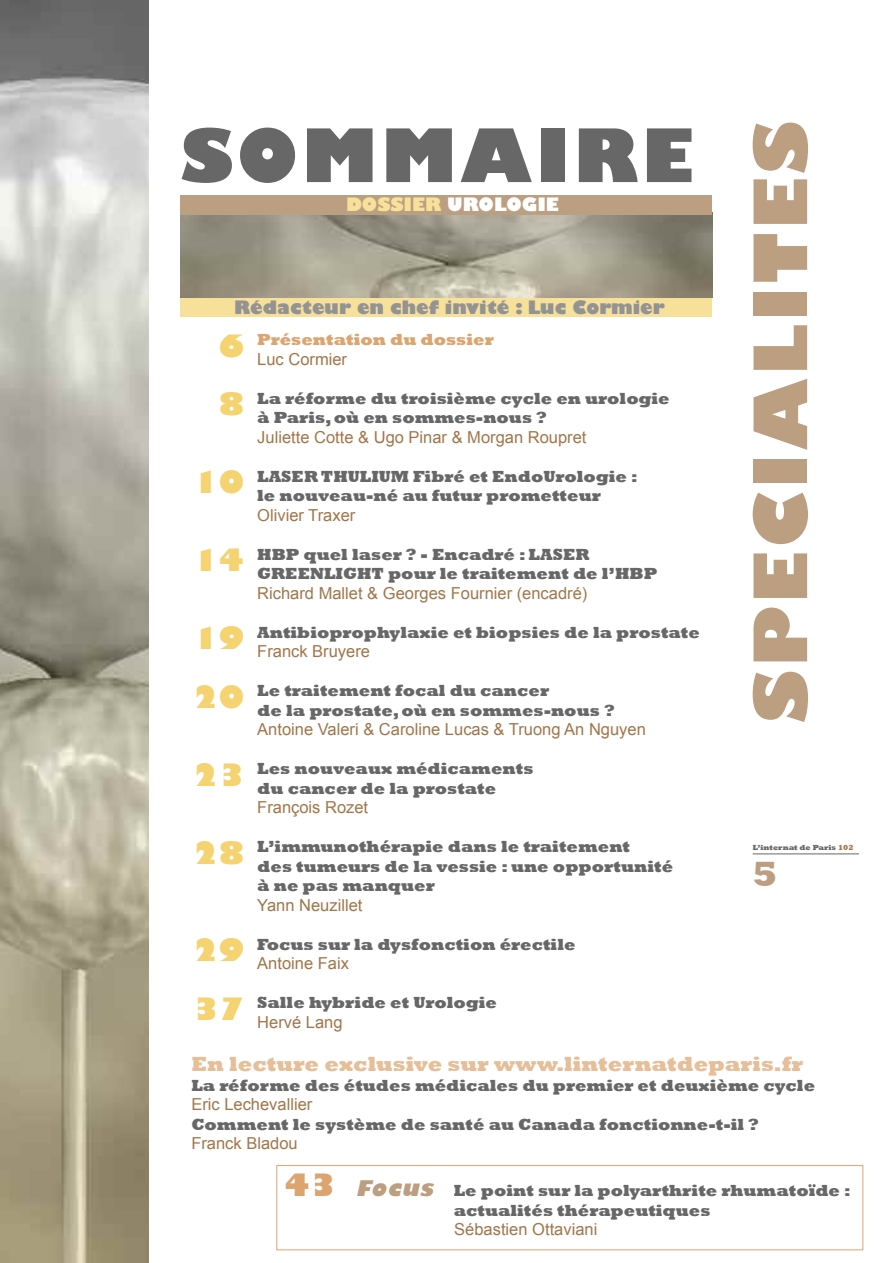
<style>
.page{position:relative;width:893px;height:1263px;background:#fff}
.page>*{position:absolute;margin:0;border:0;box-sizing:border-box;transform-origin:0 0}
.t1{font:800 72px "Gill Sans";letter-spacing:.05em;color:#bc9f81}
.t2{font:800 72px "Gill Sans";letter-spacing:.05em;color:#686768}
.t3{font:800 36px "Rockwell";color:#bc9f81}
.t4{font:800 30px/58.5px "Gill Sans";color:#f4d370}
.t5{font:800 21px "Rockwell";color:#e6be98}
.t6{font:800 18px "Gill Sans";color:#939393}
.t7{font:800 18px "Gill Sans";color:#fff}
.t8{font:800 16.5px/19.5px "Rockwell";color:#686768}
.t9{font:16.5px "Arial";color:#a0764a}
.t10{font:800 16.5px "Rockwell";color:#dca46f}
.t11{font:800 7.5px "Rockwell";color:#686768}
.s1{color:#f7e099}
.s2{color:#a0764a}
.s3{font-family:"Gill Sans";font-size:30px;color:#dca46f}
.s4{font-family:"Gill Sans";font-style:italic;font-size:21px;color:#bc9f81}
</style>
<div class="page">
<div style="left:181px;top:298px;width:531px;height:19px;background:#f7e099"></div>
<img style="left:181px;top:215px;width:531px;height:83px">
<div style="left:181px;top:196px;width:531px;height:19px;background:#bc9f81"></div>
<hr style="left:753px;top:853px;width:106px;height:1px;background:#686768">
<img style="left:0;top:0;width:149px;height:1263px">
<div style="left:276px;top:1165px;width:587px;height:85px;border:1px solid #dca46f"></div>
<h1 class="t1" style="left:736px;top:723px;width:603px;rotate:-90deg">SPECIALITES</h1>
<h1 class="t2" style="left:181px;top:110px;width:514px">SOMMAIRE</h1>
<p class="t7" style="left:346px;top:194px;width:214px"><span class="s1">DOSSIER</span> UROLOGIE</p>
<p class="t6" style="left:234px;top:296px;width:432px">Rédacteur en chef invité : Luc Cormier</p>
<p class="t10" style="left:257px;top:330px;width:238px">Présentation du dossier</p>
<p class="t9" style="left:257px;top:350px;width:91px">Luc Cormier</p>
<p class="t8" style="left:257px;top:388px;width:414px">La réforme du troisième cycle en urologie à Paris,où en sommes-nous ?</p>
<p class="t9" style="left:257px;top:428px;width:331px">Juliette Cotte &amp; Ugo Pinar &amp; Morgan Roupret</p>
<p class="t8" style="left:257px;top:466px;width:382px">LASER THULIUM Fibré et EndoUrologie : le nouveau-né au futur prometteur</p>
<p class="t9" style="left:257px;top:506px;width:100px">Olivier Traxer</p>
<p class="t8" style="left:257px;top:544px;width:401px">HBP quel laser ? - Encadré : LASER<br>GREENLIGHT pour le traitement de l’HBP</p>
<p class="t9" style="left:257px;top:584px;width:332px">Richard Mallet &amp; Georges Fournier (encadré)</p>
<p class="t8" style="left:257px;top:622px;width:444px">Antibioprophylaxie et biopsies de la prostate</p>
<p class="t9" style="left:257px;top:642px;width:114px">Franck Bruyere</p>
<p class="t8" style="left:257px;top:681px;width:359px">Le traitement focal du cancer<br>de la prostate,où en sommes-nous ?</p>
<p class="t9" style="left:257px;top:720px;width:390px">Antoine Valeri &amp; Caroline Lucas &amp; Truong An Nguyen</p>
<p class="t8" style="left:257px;top:759px;width:278px">Les nouveaux médicaments du cancer de la prostate</p>
<p class="t9" style="left:257px;top:798px;width:112px">François Rozet</p>
<p class="t8" style="left:257px;top:837px;width:417px">L’immunothérapie dans le traitement<br>des tumeurs de la vessie : une opportunité à ne pas manquer</p>
<p class="t9" style="left:257px;top:896px;width:107px">Yann Neuzillet</p>
<p class="t8" style="left:257px;top:934px;width:320px">Focus sur la dysfonction érectile</p>
<p class="t9" style="left:257px;top:954px;width:93px">Antoine Faix</p>
<p class="t8" style="left:257px;top:993px;width:241px">Salle hybride et Urologie</p>
<p class="t9" style="left:257px;top:1013px;width:87px">Hervé Lang</p>
<p class="t5" style="left:191px;top:1051px;width:613px">En lecture exclusive sur www.linternatdeparis.fr</p>
<p class="t8" style="left:191px;top:1075px;width:625px">La réforme des études médicales du premier et deuxième cycle</p>
<p class="t9" style="left:191px;top:1095px;width:123px">Eric Lechevallier</p>
<p class="t8" style="left:191px;top:1114px;width:569px">Comment le système de santé au Canada fonctionne-t-il ?</p>
<p class="t9" style="left:191px;top:1134px;width:108px">Franck Bladou</p>
<h3 class="t4" style="left:219px;top:316px;width:27px">6<br>8</h3>
<h3 class="t4" style="left:193px;top:453px;width:53px">10</h3>
<h3 class="t4" style="left:193px;top:531px;width:53px">14</h3>
<h3 class="t4" style="left:193px;top:609px;width:53px">19<br>20</h3>
<h3 class="t4" style="left:193px;top:745px;width:53px">23</h3>
<h3 class="t4" style="left:193px;top:823px;width:53px">28</h3>
<p class="t11" style="left:753px;top:843px;width:102px">L’internat de Paris <span class="s2">102</span></p>
<h2 class="t3" style="left:753px;top:852px;width:26px">5</h2>
<h3 class="t4" style="left:193px;top:921px;width:53px">29<br>37</h3>
<p class="t8" style="left:454px;top:1180px;width:399px;text-indent:-169px"><span class="s3">43</span> <span class="s4">Focus</span> Le point sur la polyarthrite rhumatoïde : actualités thérapeutiques</p>
<p class="t9" style="left:454px;top:1220px;width:145px">Sébastien Ottaviani</p>
</div>
